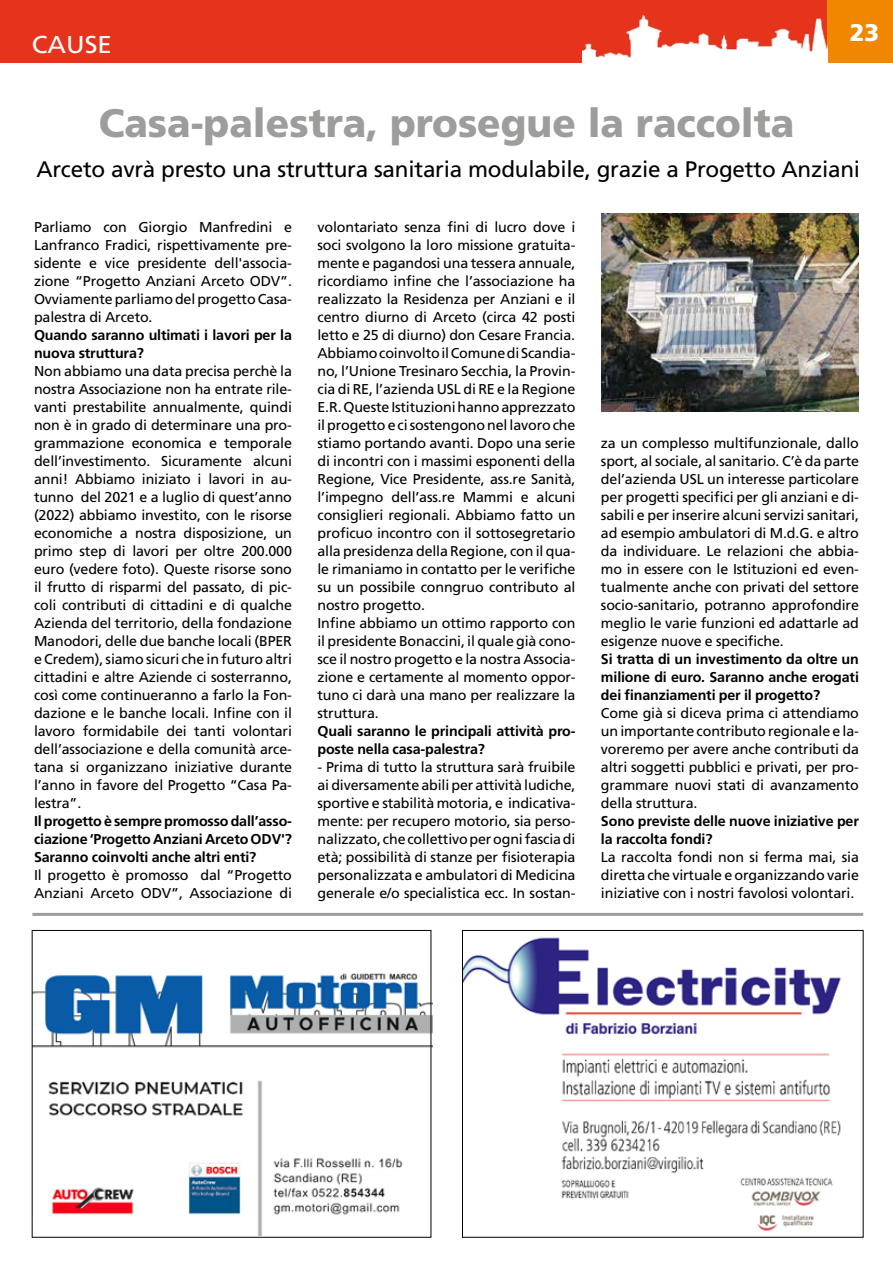
<style>
.page{position:relative;width:893px;height:1263px;background:#fff}
.page>*{position:absolute;margin:0;border:0;box-sizing:border-box;transform-origin:0 0}
.t1{font:900 39.75px "Frutiger";color:#9d9d9c}
.t2{font:24.45px "Frutiger";color:#fff;scale:1.06 1}
.t3{font:900 24px "Frutiger";color:#fff}
.t4{font:22.5px "Frutiger";letter-spacing:-.01em;color:#000}
.t5{font:14.25px/18px "Frutiger";letter-spacing:-.01em;color:#000;text-align:justify}
.t6{font:700 14.25px/18px "Frutiger";letter-spacing:-.01em;color:#000}
</style>
<div class="page">
<img style="left:464px;top:937px;width:377px;height:294px">
<img style="left:34px;top:930px;width:398px;height:306px">
<div style="left:462px;top:930px;width:401px;height:307px;border:1px solid #000"></div>
<div style="left:0;top:0;width:893px;height:63px;background:#e6331c"></div>
<div style="left:827px;top:0;width:66px;height:63px;background:#f18700"></div>
<img style="left:583px;top:16px;width:244px;height:47px">
<hr style="left:32px;top:913px;width:831px;height:3px;background:#9d9d9c">
<img style="left:601px;top:214px;width:258px;height:198px">
<h2 class="t2" style="left:32px;top:30px;width:77px">CAUSE</h2>
<h1 class="t1" style="left:99px;top:99px;width:697px">Casa-palestra, prosegue la raccolta</h1>
<h3 class="t3" style="left:850px;top:19px;width:31px">23</h3>
<h3 class="t4" style="left:36px;top:156px;width:825px">Arceto avrà presto una struttura sanitaria modulabile, grazie a Progetto Anziani</h3>
<p class="t5" style="left:34px;top:218px;width:259px">Parliamo con Giorgio Manfredini e Lanfranco Fradici, rispettivamente pre&shy;sidente e vice presidente dell'associa&shy;zione “Progetto Anziani Arceto ODV”.<br>Ovviamente parliamo del progetto Casa&shy;palestra di Arceto.</p>
<p class="t6" style="left:34px;top:326px;width:259px">Quando saranno ultimati i lavori per la nuova struttura?</p>
<p class="t5" style="left:34px;top:362px;width:259px">Non abbiamo una data precisa perchè la nostra Associazione non ha entrate rile&shy;vanti prestabilite annualmente, quindi non è in grado di determinare una pro&shy;grammazione economica e temporale dell’investimento. Sicuramente alcuni anni! Abbiamo iniziato i lavori in au&shy;tunno del 2021 e a luglio di quest’anno (2022) abbiamo investito, con le risorse economiche a nostra disposizione, un primo step di lavori per oltre 200.000 euro (vedere foto). Queste risorse sono il frutto di risparmi del passato, di pic&shy;coli contributi di cittadini e di qualche Azienda del territorio, della fondazione Manodori, delle due banche locali (BPER e Credem), siamo sicuri che in futuro altri cittadini e altre Aziende ci sosterranno, così come continueranno a farlo la Fon&shy;dazione e le banche locali. Infine con il lavoro formidabile dei tanti volontari dell’associazione e della comunità arce&shy;tana si organizzano iniziative durante l’anno in favore del Progetto “Casa Pa&shy;lestra”.</p>
<p class="t6" style="left:34px;top:812px;width:259px;text-align:justify">Il progetto è sempre promosso dall’asso&shy;ciazione ‘Progetto Anziani Arceto ODV'?<br>Saranno coinvolti anche altri enti?</p>
<p class="t5" style="left:34px;top:866px;width:259px">Il progetto è promosso dal “Progetto<br>Anziani Arceto ODV”, Associazione di</p>
<p class="t5" style="left:317px;top:218px;width:259px;text-align:left">volontariato senza fini di lucro dove i soci svolgono la loro missione gratuita&shy;mente e pagandosi una tessera annuale, ricordiamo infine che l’associazione ha realizzato la Residenza per Anziani e il centro diurno di Arceto (circa 42 posti letto e 25 di diurno) don Cesare Francia.<br>Abbiamo coinvolto il Comune di Scandia&shy;no, l’Unione Tresinaro Secchia, la Provin&shy;cia di RE, l’azienda USL di RE e la Regione E.R. Queste Istituzioni hanno apprezzato il progetto e ci sostengono nel lavoro che stiamo portando avanti. Dopo una serie di incontri con i massimi esponenti della Regione, Vice Presidente, ass.re Sanità, l’impegno dell’ass.re Mammi e alcuni consiglieri regionali. Abbiamo fatto un proficuo incontro con il sottosegretario alla presidenza della Regione, con il qua&shy;le rimaniamo in contatto per le verifiche su un possibile conngruo contributo al nostro progetto.<br>Infine abbiamo un ottimo rapporto con il presidente Bonaccini, il quale già cono&shy;sce il nostro progetto e la nostra Associa&shy;zione e certamente al momento oppor&shy;tuno ci darà una mano per realizzare la struttura.</p>
<p class="t6" style="left:317px;top:722px;width:259px">Quali saranno le principali attività pro&shy;poste nella casa-palestra?</p>
<p class="t5" style="left:317px;top:758px;width:259px">- Prima di tutto la struttura sarà fruibile ai diversamente abili per attività ludiche, sportive e stabilità motoria, e indicativa&shy;mente: per recupero motorio, sia perso&shy;nalizzato, che collettivo per ogni fascia di età; possibilità di stanze per fisioterapia personalizzata e ambulatori di Medicina generale e/o specialistica ecc. In sostan-</p>
<p class="t5" style="left:601px;top:434px;width:259px">za un complesso multifunzionale, dallo sport, al sociale, al sanitario. C’è da parte del’azienda USL un interesse particolare per progetti specifici per gli anziani e di&shy;sabili e per inserire alcuni servizi sanitari, ad esempio ambulatori di M.d.G. e altro da individuare. Le relazioni che abbia&shy;mo in essere con le Istituzioni ed even&shy;tualmente anche con privati del settore socio-sanitario, potranno approfondire meglio le varie funzioni ed adattarle ad esigenze nuove e specifiche.</p>
<p class="t6" style="left:601px;top:649px;width:259px;text-align:justify">Si tratta di un investimento da oltre un milione di euro. Saranno anche erogati dei finanziamenti per il progetto?</p>
<p class="t5" style="left:601px;top:703px;width:259px">Come già si diceva prima ci attendiamo un importante contributo regionale e la&shy;voreremo per avere anche contributi da altri soggetti pubblici e privati, per pro&shy;grammare nuovi stati di avanzamento della struttura.</p>
<p class="t6" style="left:601px;top:811px;width:259px">Sono previste delle nuove iniziative per la raccolta fondi?</p>
<p class="t5" style="left:601px;top:847px;width:259px">La raccolta fondi non si ferma mai, sia diretta che virtuale e organizzando varie iniziative con i nostri favolosi volontari.</p>
</div>
